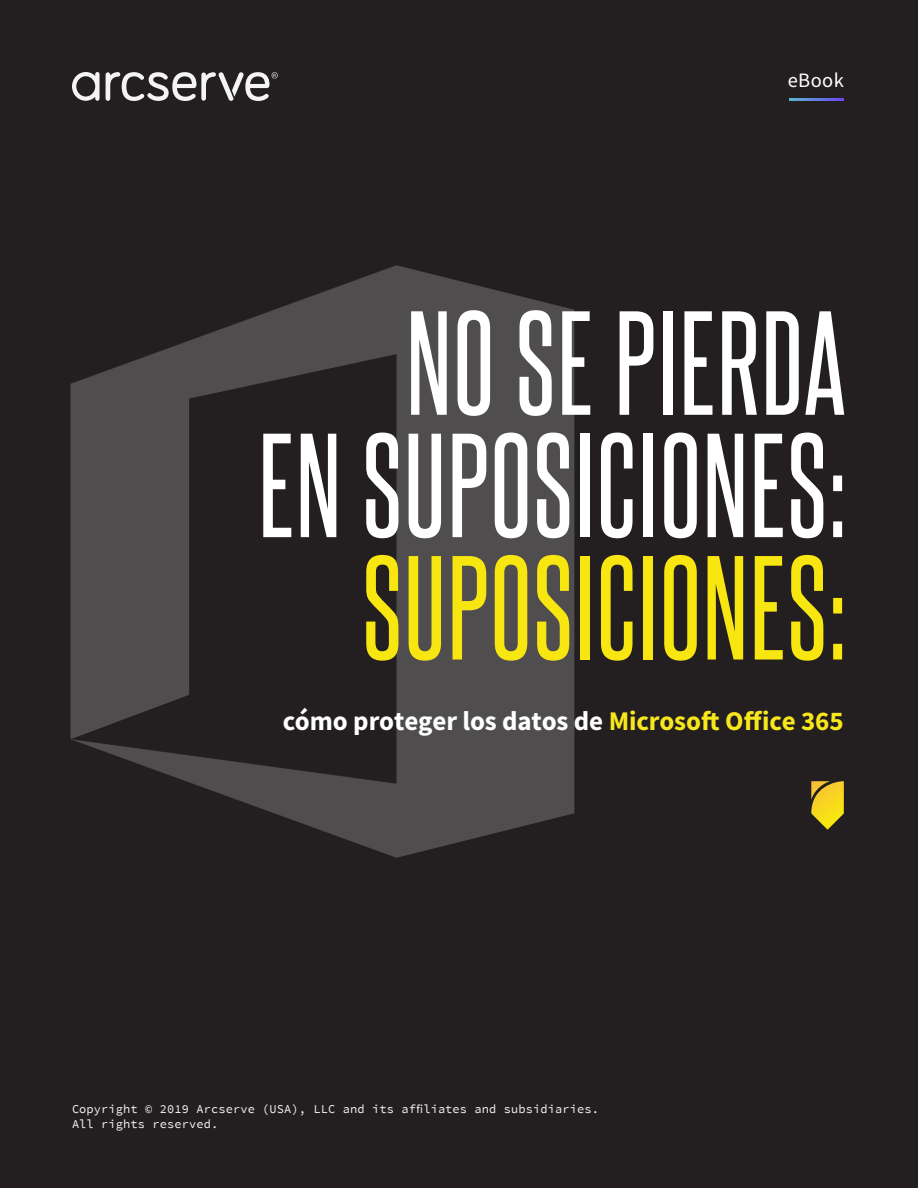
<style>
.page{position:relative;width:918px;height:1188px;background:#231f20}
.page>*{position:absolute;margin:0;border:0;box-sizing:border-box;transform-origin:0 0}
.t1{font:125.7px "Steelfish Rg";letter-spacing:.02em;color:#fff}
.t2{font:125.7px "Steelfish Rg";letter-spacing:.02em;color:#f8e610}
.Paragraph_Style_1{font:700 27px "Source Sans Pro";letter-spacing:-.005em;color:#fff}
.t3{font:20.4px "Source Sans Pro";letter-spacing:.02em;color:#fff}
.t4{font:12px/15.6px "Source Code Pro";letter-spacing:.01em;color:#f4f4f4}
.s1{color:#f8e71c}
</style>
<div class="page">
<svg style="left:72px;top:72px;width:28px;height:29px"></svg>
<svg style="left:106px;top:72px;width:172px;height:29px"></svg>
<svg style="left:789px;top:99px;width:55px;height:2px"></svg>
<img style="left:70px;top:265px;width:505px;height:593px">
<svg style="left:811px;top:781px;width:33px;height:49px"></svg>
<h3 class="t3" style="left:788px;top:68px;width:58px">eBook</h3>
<p class="t1" style="left:407px;top:286px;width:441px">NO SE PIERDA</p>
<p class="t1" style="left:259px;top:409px;width:589px">EN SUPOSICIONES:</p>
<p class="t2" style="left:363px;top:531px;width:485px">SUPOSICIONES:</p>
<p class="Paragraph_Style_1" style="left:283px;top:703px;width:563px">cómo proteger los datos de <span class="s1">Microsoft Office 365</span></p>
<p class="t4" style="left:72px;top:1101px;width:528px">Copyright © 2019 Arcserve (USA), LLC and its affiliates and subsidiaries.<br>All rights reserved.</p>
</div>
